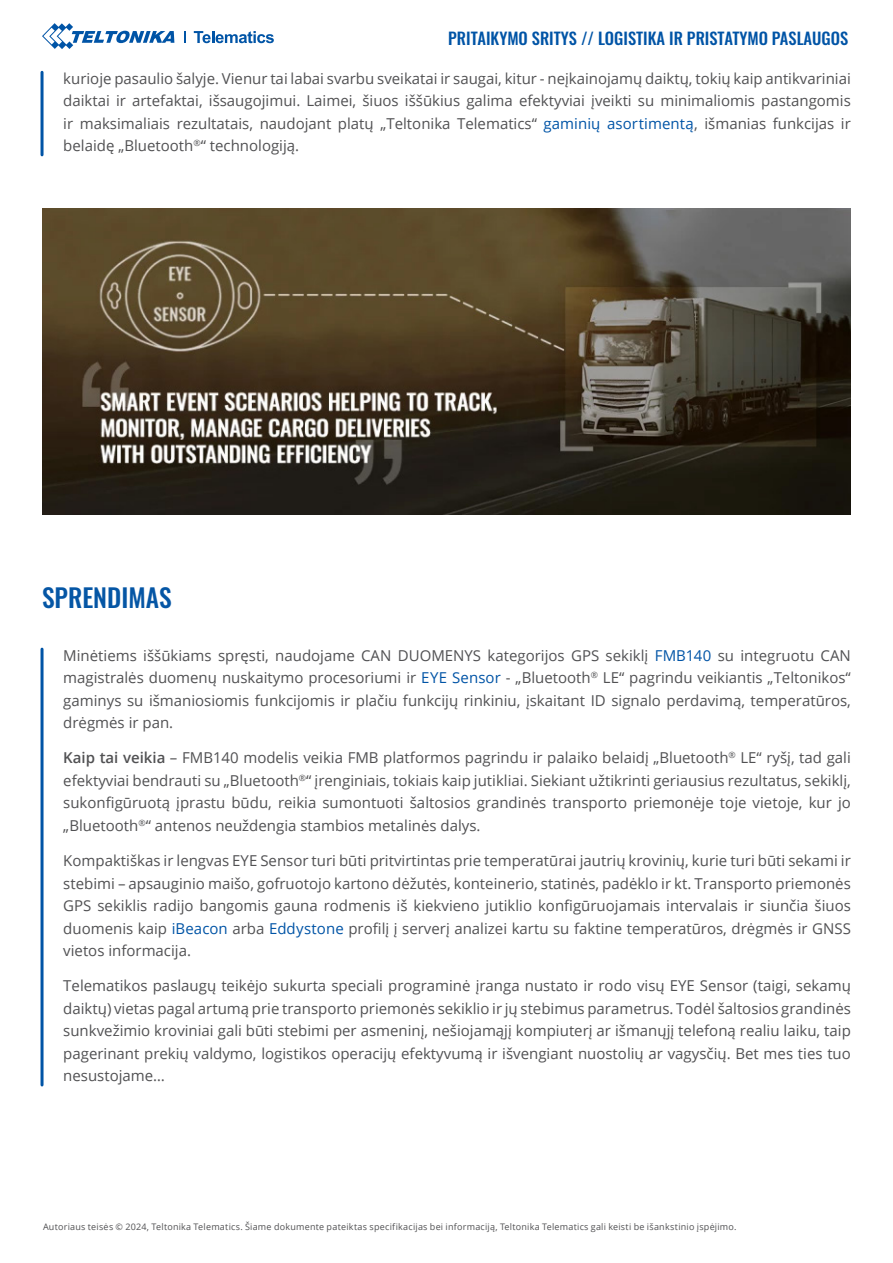
<style>
.page{position:relative;width:893px;height:1263px;background:#fff}
.page>*{position:absolute;margin:0;border:0;box-sizing:border-box;transform-origin:0 0}
.t1{font:500 25.5px "Oswald";color:#0556a5}
.t2{font:500 16.5px "Oswald";color:#0054a6}
.t3{font:15px/22.5px "Open Sans";color:#515153;text-align:justify}
.t4{font:9px "Open Sans";letter-spacing:.025em;color:#515153}
.s1{color:#0054a6}
.s2{font-weight:600}
</style>
<div class="page">
<svg style="left:184px;top:31px;width:1px;height:12px"></svg>
<svg style="left:42px;top:23px;width:132px;height:26px"></svg>
<svg style="left:194px;top:31px;width:80px;height:12px"></svg>
<hr style="left:41px;top:72px;width:3px;height:83px;background:#0054a6">
<hr style="left:41px;top:649px;width:3px;height:436px;background:#0054a6">
<img style="left:43px;top:208px;width:808px;height:306px">
<p class="t2" style="left:448px;top:30px;width:401px">PRITAIKYMO SRITYS // LOGISTIKA IR PRISTATYMO PASLAUGOS</p>
<p class="t3" style="left:63px;top:67px;width:789px">kurioje pasaulio šalyje. Vienur tai labai svarbu sveikatai ir saugai, kitur - neįkainojamų daiktų, tokių kaip antikvariniai daiktai ir artefaktai, išsaugojimui. Laimei, šiuos iššūkius galima efektyviai įveikti su minimaliomis pastangomis ir maksimaliais rezultatais, naudojant platų „Teltonika Telematics“ <span class="s1">gaminių asortimentą</span>, išmanias funkcijas ir belaidę „Bluetooth<sup>®</sup>“ technologiją.</p>
<h1 class="t1" style="left:42px;top:584px;width:131px">SPRENDIMAS</h1>
<p class="t3" style="left:63px;top:643px;width:789px">Minėtiems iššūkiams spręsti, naudojame CAN DUOMENYS kategorijos GPS sekiklį <span class="s1">FMB140</span> su integruotu CAN magistralės duomenų nuskaitymo procesoriumi ir <span class="s1">EYE Sensor</span> - „Bluetooth<sup>®</sup> LE“ pagrindu veikiantis „Teltonikos“ gaminys su išmaniosiomis funkcijomis ir plačiu funkcijų rinkiniu, įskaitant ID signalo perdavimą, temperatūros, drėgmės ir pan.</p>
<p class="t3" style="left:63px;top:746px;width:789px"><span class="s2">Kaip tai veikia</span> – FMB140 modelis veikia FMB platformos pagrindu ir palaiko belaidį „Bluetooth<sup>®</sup> LE“ ryšį, tad gali efektyviai bendrauti su „Bluetooth<sup>®</sup>“ įrenginiais, tokiais kaip jutikliai. Siekiant užtikrinti geriausius rezultatus, sekiklį, sukonfigūruotą įprastu būdu, reikia sumontuoti šaltosios grandinės transporto priemonėje toje vietoje, kur jo „Bluetooth<sup>®</sup>“ antenos neuždengia stambios metalinės dalys.</p>
<p class="t3" style="left:63px;top:849px;width:789px">Kompaktiškas ir lengvas EYE Sensor turi būti pritvirtintas prie temperatūrai jautrių krovinių, kurie turi būti sekami ir stebimi – apsauginio maišo, gofruotojo kartono dėžutės, konteinerio, statinės, padėklo ir kt. Transporto priemonės GPS sekiklis radijo bangomis gauna rodmenis iš kiekvieno jutiklio konfigūruojamais intervalais ir siunčia šiuos duomenis kaip <span class="s1">iBeacon</span> arba <span class="s1">Eddystone</span> profilį į serverį analizei kartu su faktine temperatūros, drėgmės ir GNSS vietos informacija.</p>
<p class="t3" style="left:63px;top:974px;width:789px">Telematikos paslaugų teikėjo sukurta speciali programinė įranga nustato ir rodo visų EYE Sensor (taigi, sekamų daiktų) vietas pagal artumą prie transporto priemonės sekiklio ir jų stebimus parametrus. Todėl šaltosios grandinės sunkvežimio kroviniai gali būti stebimi per asmeninį, nešiojamąjį kompiuterį ar išmanųjį telefoną realiu laiku, taip pagerinant prekių valdymo, logistikos operacijų efektyvumą ir išvengiant nuostolių ar vagysčių. Bet mes ties tuo nesustojame…</p>
<p class="t4" style="left:43px;top:1221px;width:695px">Autoriaus teisės © 2024, Teltonika Telematics. Šiame dokumente pateiktas specifikacijas bei informaciją, Teltonika Telematics gali keisti be išankstinio įspėjimo.</p>
</div>
